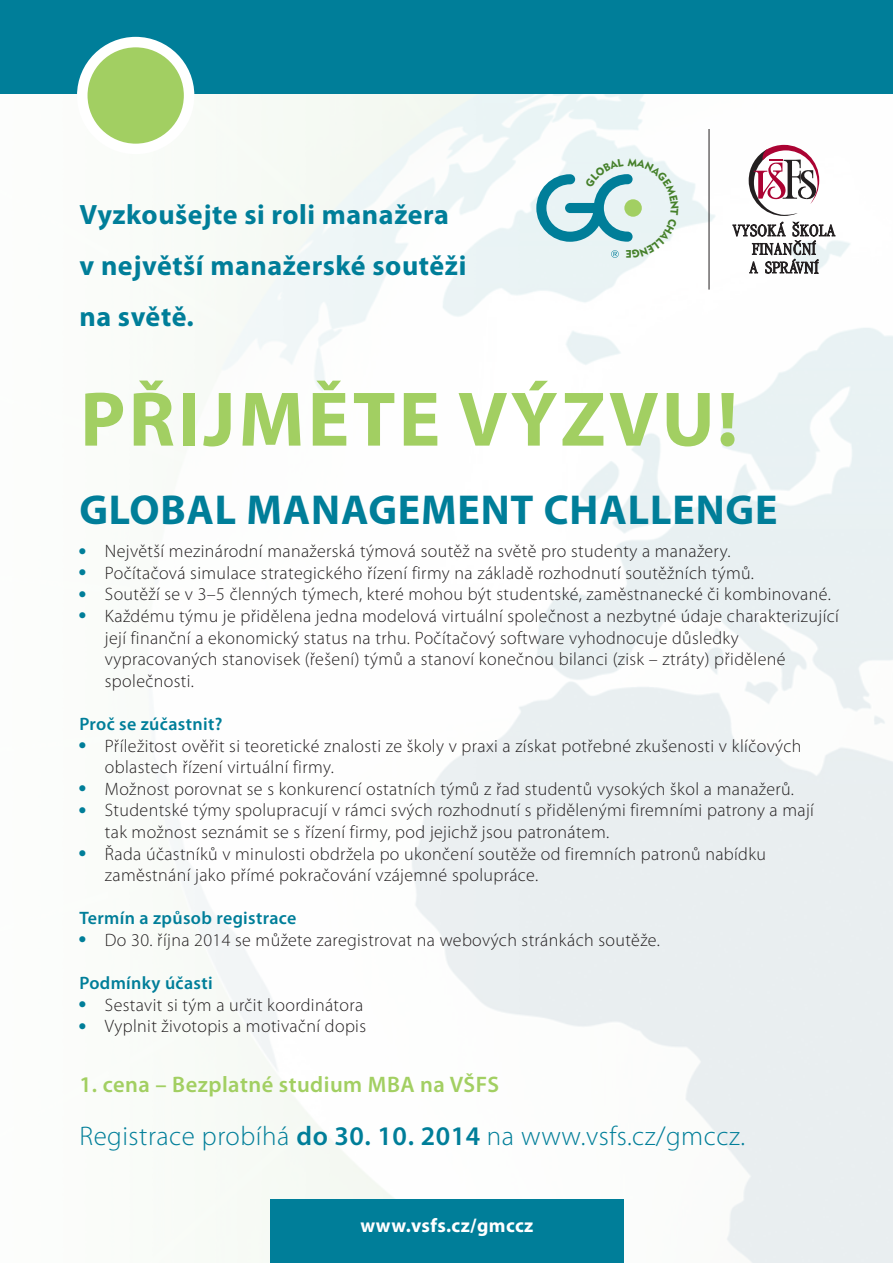
<style>
.page{position:relative;width:893px;height:1263px;background:#fff}
.page>*{position:absolute;margin:0;border:0;box-sizing:border-box;transform-origin:0 0}
.t1{font:700 78px "Myriad Pro";letter-spacing:.04em;color:#a2cf62}
.t2{font:700 42px "Myriad Pro";letter-spacing:.02em;color:#007e99}
.t3{font:700 28.05px "Myriad Pro";letter-spacing:.02em;color:#007e99}
.t4{font:300 27px "Myriad Pro";letter-spacing:.02em;color:#007e99}
.t5{font:600 22.5px "Myriad Pro";letter-spacing:.02em;color:#a2cf62}
.t6{font:700 19.5px "Myriad Pro";letter-spacing:.02em;color:#fff}
.t7{font:300 18px/21.6px "Myriad Pro";letter-spacing:.02em;color:#231f20}
.t8{font:600 18px "Myriad Pro";letter-spacing:.02em;color:#007e99}
.s1{font-weight:600}
</style>
<div class="page">
<div style="left:0;top:0;width:893px;height:94px;background:#007e99"></div>
<div style="left:82px;top:42px;width:107px;height:107px;background:#a2cf62;border-radius:50%"></div>
<div style="left:77px;top:37px;width:117px;height:117px;border:10px solid #fff;border-radius:50%"></div>
<div style="left:270px;top:1199px;width:354px;height:64px;background:#007e99"></div>
<hr style="left:709px;top:129px;width:1px;height:161px;background:#231f20">
<svg style="left:732px;top:145px;width:104px;height:129px"></svg>
<svg style="left:536px;top:158px;width:143px;height:100px;background:#c0dee2"></svg>
<p class="t3" style="left:79px;top:196px;width:371px">Vyzkoušejte si roli manažera</p>
<p class="t3" style="left:79px;top:247px;width:388px">v největší manažerské soutěži</p>
<p class="t3" style="left:79px;top:299px;width:116px">na světě.</p>
<p class="t1" style="left:80px;top:368px;width:659px">PŘIJMĚTE VÝZVU!</p>
<p class="t2" style="left:79px;top:482px;width:699px">GLOBAL MANAGEMENT CHALLENGE</p>
<p class="t7" style="left:79px;top:540px;width:653px"><sup>■</sup> Největší mezinárodní manažerská týmová soutěž na světě pro studenty a manažery.</p>
<p class="t7" style="left:79px;top:562px;width:676px"><sup>■</sup> Počítačová simulace strategického řízení firmy na základě rozhodnutí soutěžních týmů.</p>
<p class="t7" style="left:79px;top:583px;width:753px"><sup>■</sup> Soutěží se v 3–5 členných týmech, které mohou být studentské, zaměstnanecké či kombinované.</p>
<p class="t7" style="left:79px;top:605px;width:761px"><sup>■</sup> Každému týmu je přidělena jedna modelová virtuální společnost a nezbytné údaje charakterizující</p>
<p class="t7" style="left:105px;top:626px;width:635px">její finanční a ekonomický status na trhu. Počítačový software vyhodnocuje důsledky</p>
<p class="t7" style="left:105px;top:648px;width:682px">vypracovaných stanovisek (řešení) týmů a stanoví konečnou bilanci (zisk – ztráty) přidělené</p>
<p class="t7" style="left:105px;top:670px;width:91px">společnosti.</p>
<p class="t8" style="left:79px;top:712px;width:145px">Proč se zúčastnit?</p>
<p class="t7" style="left:79px;top:734px;width:724px"><sup>■</sup> Příležitost ověřit si teoretické znalosti ze školy v praxi a získat potřebné zkušenosti v klíčových</p>
<p class="t7" style="left:105px;top:756px;width:230px">oblastech řízení virtuální firmy.</p>
<p class="t7" style="left:79px;top:778px;width:716px"><sup>■</sup> Možnost porovnat se s konkurencí ostatních týmů z řad studentů vysokých škol a manažerů.</p>
<p class="t7" style="left:105px;top:799px;width:711px;text-indent:-26px"><sup>■</sup> Studentské týmy spolupracují v rámci svých rozhodnutí s přidělenými firemními patrony a mají tak možnost seznámit se s řízení firmy, pod jejichž jsou patronátem.</p>
<p class="t7" style="left:105px;top:842px;width:663px;text-indent:-26px"><sup>■</sup> Řada účastníků v minulosti obdržela po ukončení soutěže od firemních patronů nabídku zaměstnání jako přímé pokračování vzájemné spolupráce.</p>
<p class="t8" style="left:79px;top:907px;width:219px">Termín a způsob registrace</p>
<p class="t7" style="left:79px;top:929px;width:582px"><sup>■</sup> Do 30. října 2014 se můžete zaregistrovat na webových stránkách soutěže.</p>
<p class="t8" style="left:79px;top:972px;width:135px">Podmínky účasti</p>
<p class="t7" style="left:79px;top:994px;width:285px"><sup>■</sup> Sestavit si tým a určit koordinátora</p>
<p class="t7" style="left:79px;top:1015px;width:288px"><sup>■</sup> Vyplnit životopis a motivační dopis</p>
<p class="t5" style="left:79px;top:1070px;width:421px">1. cena – Bezplatné studium MBA na VŠFS</p>
<p class="t4" style="left:79px;top:1120px;width:667px">Registrace probíhá <span class="s1">do 30. 10. 2014</span> na www.vsfs.cz/gmccz.</p>
<p class="t6" style="left:360px;top:1212px;width:174px">www.vsfs.cz/gmccz</p>
</div>
